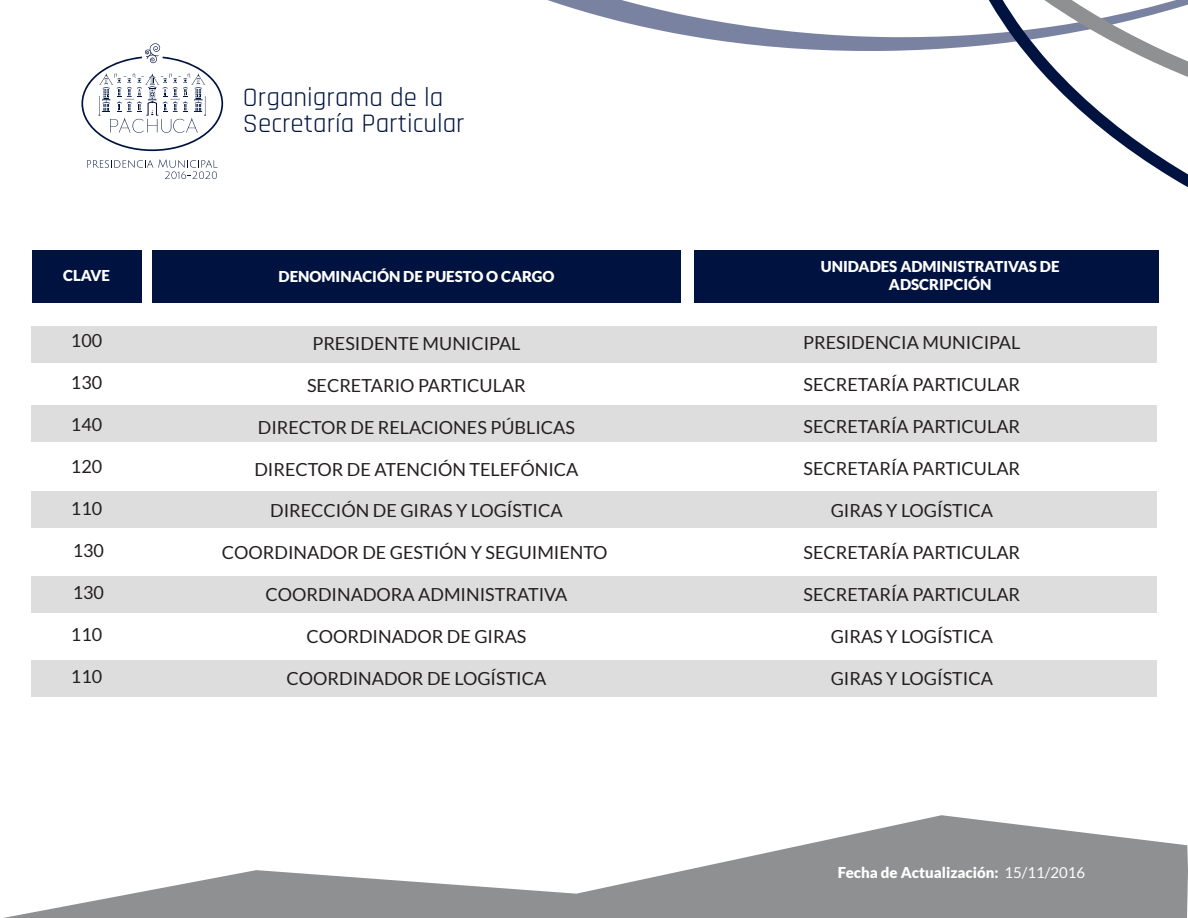
<style>
.page{position:relative;width:1188px;height:918px;background:#fff}
.page>*{position:absolute;margin:0;border:0;box-sizing:border-box;transform-origin:0 0}
.t1{font:27px/26.4px "Rajdhani";color:#001340}
.t2{font:18px "Lato";color:#231f20}
.t3{font:900 15px/18px "Lato";color:#fff;text-align:center}
.s1{font-weight:400}
</style>
<div class="page">
<svg style="left:3px;top:815px;width:1185px;height:103px;fill:#8e9091"></svg>
<div style="left:32px;top:326px;width:1125px;height:36px;background:#ddd"></div>
<div style="left:32px;top:405px;width:1125px;height:37px;background:#ddd"></div>
<div style="left:32px;top:491px;width:1125px;height:36px;background:#ddd"></div>
<div style="left:32px;top:576px;width:1125px;height:37px;background:#ddd"></div>
<div style="left:32px;top:660px;width:1125px;height:37px;background:#ddd"></div>
<div style="left:695px;top:250px;width:464px;height:52px;background:#001340"></div>
<div style="left:32px;top:250px;width:109px;height:52px;background:#001340"></div>
<div style="left:152px;top:250px;width:528px;height:52px;background:#001340"></div>
<svg style="left:87px;top:159px;width:131px;height:20px"></svg>
<svg style="left:81px;top:43px;width:142px;height:108px"></svg>
<svg style="left:159px;top:0;width:689px;height:52px"></svg>
<svg style="left:1125px;top:147px;width:62px;height:40px"></svg>
<svg style="left:848px;top:0;width:339px;height:147px"></svg>
<h1 class="t1" style="left:243px;top:85px;width:223px">Organigrama de la<br>Secretaría Particular</h1>
<p class="t3" style="left:63px;top:266px;width:48px">CLAVE</p>
<p class="t3" style="left:279px;top:267px;width:277px">DENOMINACIÓN DE PUESTO O CARGO</p>
<p class="t3" style="left:821px;top:257px;width:240px">UNIDADES ADMINISTRATIVAS DE<br>ADSCRIPCIÓN</p>
<p class="t2" style="left:71px;top:331px;width:33px">100</p>
<p class="t2" style="left:71px;top:373px;width:33px">130</p>
<p class="t2" style="left:71px;top:415px;width:33px">140</p>
<p class="t2" style="left:71px;top:457px;width:33px">120</p>
<p class="t2" style="left:71px;top:499px;width:33px">110</p>
<p class="t2" style="left:73px;top:541px;width:33px">130</p>
<p class="t2" style="left:73px;top:583px;width:33px">130</p>
<p class="t2" style="left:71px;top:625px;width:33px">110</p>
<p class="t2" style="left:71px;top:667px;width:33px">110</p>
<p class="t2" style="left:312px;top:333px;width:210px">PRESIDENTE MUNICIPAL</p>
<p class="t2" style="left:307px;top:375px;width:220px">SECRETARIO PARTICULAR</p>
<p class="t2" style="left:258px;top:417px;width:319px">DIRECTOR DE RELACIONES PÚBLICAS</p>
<p class="t2" style="left:254px;top:459px;width:326px">DIRECTOR DE ATENCIÓN TELEFÓNICA</p>
<p class="t2" style="left:270px;top:501px;width:294px">DIRECCIÓN DE GIRAS Y LOGÍSTICA</p>
<p class="t2" style="left:222px;top:543px;width:387px">COORDINADOR DE GESTIÓN Y SEGUIMIENTO</p>
<p class="t2" style="left:265px;top:585px;width:304px">COORDINADORA ADMINISTRATIVA</p>
<p class="t2" style="left:306px;top:627px;width:222px">COORDINADOR DE GIRAS</p>
<p class="t2" style="left:286px;top:669px;width:261px">COORDINADOR DE LOGÍSTICA</p>
<p class="t2" style="left:803px;top:333px;width:219px">PRESIDENCIA MUNICIPAL</p>
<p class="t2" style="left:803px;top:375px;width:218px">SECRETARÍA PARTICULAR</p>
<p class="t2" style="left:803px;top:417px;width:218px">SECRETARÍA PARTICULAR</p>
<p class="t2" style="left:803px;top:459px;width:218px">SECRETARÍA PARTICULAR</p>
<p class="t2" style="left:831px;top:501px;width:164px">GIRAS Y LOGÍSTICA</p>
<p class="t2" style="left:803px;top:543px;width:218px">SECRETARÍA PARTICULAR</p>
<p class="t2" style="left:803px;top:585px;width:218px">SECRETARÍA PARTICULAR</p>
<p class="t2" style="left:831px;top:627px;width:164px">GIRAS Y LOGÍSTICA</p>
<p class="t2" style="left:831px;top:669px;width:164px">GIRAS Y LOGÍSTICA</p>
<p class="t3" style="left:838px;top:863px;width:249px">Fecha de Actualización: <span class="s1">15/11/2016</span></p>
</div>
